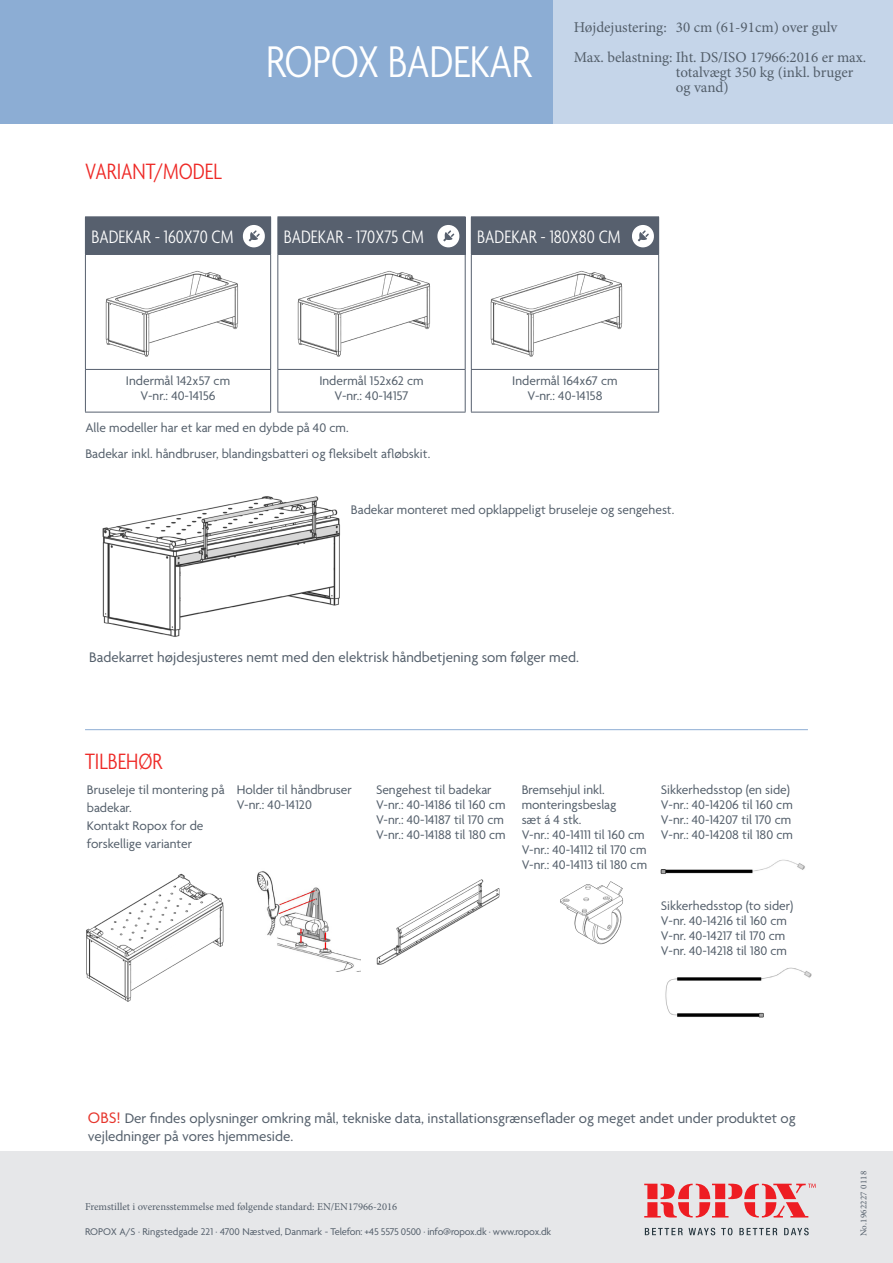
<style>
.page{position:relative;width:893px;height:1263px;background:#fff}
.page>*{position:absolute;margin:0;border:0;box-sizing:border-box;transform-origin:0 0}
.t1{font:300 condensed 48px "Agenda";letter-spacing:-.01em;color:#fff}
.t2{font:300 condensed 24px "Agenda";color:#ee2926}
.t3{font:300 condensed 19.5px "Agenda";color:#fff}
.t4{font:15px/18px "Agenda";color:#535e6a}
.t5{font:15px/15px "Minion Pro";color:#535e6a}
.t6{font:13.5px "Agenda";color:#535e6a}
.t7{font:10.5px "Agenda";letter-spacing:-.02em;color:#535e6a}
.t8{font:10.5px "Minion Pro";color:#535e6a}
.t9{font:9px "Minion Pro";letter-spacing:.025em;color:#535e6a}
.s1{font-size:16.5px;color:#e6352c}
</style>
<div class="page">
<div style="left:0;top:1151px;width:893px;height:112px;background:#e6e7e9"></div>
<svg style="left:645px;top:1228px;width:38px;height:7px"></svg>
<svg style="left:689px;top:1228px;width:26px;height:7px"></svg>
<svg style="left:721px;top:1228px;width:11px;height:7px"></svg>
<svg style="left:739px;top:1228px;width:38px;height:7px"></svg>
<svg style="left:784px;top:1228px;width:25px;height:7px"></svg>
<svg style="left:644px;top:1184px;width:172px;height:33px"></svg>
<div style="left:0;top:0;width:893px;height:123px;background:#8cadd4"></div>
<hr style="left:85px;top:729px;width:723px;height:1px;background:#8dadd4">
<img style="left:86px;top:873px;width:138px;height:129px">
<img style="left:257px;top:871px;width:104px;height:100px">
<img style="left:376px;top:879px;width:124px;height:86px">
<img style="left:560px;top:881px;width:63px;height:64px">
<img style="left:660px;top:859px;width:145px;height:15px">
<img style="left:665px;top:967px;width:147px;height:51px">
<div style="left:553px;top:0;width:340px;height:123px;background:#c5d5e9"></div>
<div style="left:85px;top:217px;width:186px;height:37px;background:#57606e"></div>
<svg style="left:86px;top:368px;width:184px;height:44px"></svg>
<hr style="left:85px;top:216px;width:186px;height:1px;background:#57606e">
<hr style="left:85px;top:254px;width:186px;height:1px;background:#57606e">
<hr style="left:85px;top:255px;width:1px;height:114px;background:#57606e">
<hr style="left:270px;top:255px;width:1px;height:114px;background:#57606e">
<hr style="left:85px;top:369px;width:186px;height:1px;background:#57606e">
<hr style="left:85px;top:370px;width:1px;height:42px;background:#57606e">
<hr style="left:270px;top:370px;width:1px;height:42px;background:#57606e">
<hr style="left:85px;top:412px;width:186px;height:1px;background:#57606e">
<div style="left:278px;top:217px;width:187px;height:37px;background:#57606e"></div>
<svg style="left:278px;top:255px;width:187px;height:157px"></svg>
<hr style="left:277px;top:216px;width:189px;height:1px;background:#57606e">
<hr style="left:277px;top:217px;width:1px;height:37px;background:#57606e">
<hr style="left:465px;top:217px;width:1px;height:37px;background:#57606e">
<hr style="left:277px;top:254px;width:189px;height:1px;background:#57606e">
<hr style="left:277px;top:255px;width:1px;height:114px;background:#57606e">
<hr style="left:465px;top:255px;width:1px;height:114px;background:#57606e">
<hr style="left:277px;top:369px;width:189px;height:1px;background:#57606e">
<hr style="left:277px;top:370px;width:1px;height:42px;background:#57606e">
<hr style="left:465px;top:370px;width:1px;height:42px;background:#57606e">
<hr style="left:277px;top:412px;width:189px;height:1px;background:#57606e">
<div style="left:471px;top:217px;width:188px;height:37px;background:#57606e"></div>
<svg style="left:472px;top:368px;width:186px;height:44px"></svg>
<hr style="left:471px;top:216px;width:188px;height:1px;background:#57606e">
<hr style="left:471px;top:254px;width:188px;height:1px;background:#57606e">
<hr style="left:471px;top:255px;width:1px;height:114px;background:#57606e">
<hr style="left:658px;top:255px;width:1px;height:114px;background:#57606e">
<hr style="left:471px;top:369px;width:188px;height:1px;background:#57606e">
<hr style="left:471px;top:370px;width:1px;height:42px;background:#57606e">
<hr style="left:658px;top:370px;width:1px;height:42px;background:#57606e">
<hr style="left:471px;top:412px;width:188px;height:1px;background:#57606e">
<img style="left:86px;top:271px;width:178px;height:98px">
<img style="left:278px;top:256px;width:178px;height:113px">
<img style="left:471px;top:256px;width:177px;height:113px">
<img style="left:102px;top:496px;width:238px;height:141px">
<svg style="left:243px;top:225px;width:22px;height:22px"></svg>
<svg style="left:437px;top:225px;width:22px;height:22px"></svg>
<svg style="left:632px;top:225px;width:22px;height:22px"></svg>
<p class="t2" style="left:85px;top:158px;width:138px">VARIANT/MODEL</p>
<p class="t3" style="left:91px;top:226px;width:144px">BADEKAR - 160X70 CM</p>
<p class="t1" style="left:266px;top:36px;width:267px">ROPOX BADEKAR</p>
<p class="t5" style="left:574px;top:20px;width:265px">Højdejustering: 30 cm (61-91cm) over gulv</p>
<p class="t5" style="left:676px;top:50px;width:192px;text-indent:-102px">Max. belastning: Iht. DS/ISO 17966:2016 er max. totalvægt 350 kg (inkl. bruger</p>
<p class="t5" style="left:676px;top:80px;width:54px">og vand)</p>
<p class="t3" style="left:284px;top:226px;width:142px">BADEKAR - 170X75 CM</p>
<p class="t3" style="left:477px;top:226px;width:145px">BADEKAR - 180X80 CM</p>
<p class="t6" style="left:126px;top:373px;width:106px">Indermål 142x57 cm</p>
<p class="t6" style="left:141px;top:388px;width:77px">V-nr.: 40-14156</p>
<p class="t6" style="left:319px;top:373px;width:106px">Indermål 152x62 cm</p>
<p class="t6" style="left:334px;top:388px;width:76px">V-nr.: 40-14157</p>
<p class="t6" style="left:512px;top:373px;width:107px">Indermål 164x67 cm</p>
<p class="t6" style="left:527px;top:388px;width:77px">V-nr.: 40-14158</p>
<p class="t6" style="left:85px;top:420px;width:265px">Alle modeller har et kar med en dybde på 40 cm.</p>
<p class="t6" style="left:85px;top:447px;width:346px">Badekar inkl. håndbruser, blandingsbatteri og fleksibelt afløbskit.</p>
<p class="t6" style="left:351px;top:502px;width:325px">Badekar monteret med opklappeligt bruseleje og sengehest.</p>
<p class="t4" style="left:89px;top:649px;width:491px">Badekarret højdesjusteres nemt med den elektrisk håndbetjening som følger med.</p>
<p class="t2" style="left:85px;top:748px;width:79px">TILBEHØR</p>
<p class="t6" style="left:87px;top:783px;width:139px">Bruseleje til montering på</p>
<p class="t6" style="left:87px;top:801px;width:46px">badekar.</p>
<p class="t6" style="left:87px;top:819px;width:118px">Kontakt Ropox for de</p>
<p class="t6" style="left:87px;top:837px;width:107px">forskellige varianter</p>
<p class="t6" style="left:237px;top:783px;width:116px">Holder til håndbruser</p>
<p class="t6" style="left:237px;top:798px;width:77px">V-nr.: 40-14120</p>
<p class="t6" style="left:376px;top:783px;width:117px">Sengehest til badekar</p>
<p class="t6" style="left:376px;top:798px;width:131px">V-nr.: 40-14186 til 160 cm</p>
<p class="t6" style="left:376px;top:813px;width:129px">V-nr.: 40-14187 til 170 cm</p>
<p class="t6" style="left:376px;top:828px;width:131px">V-nr.: 40-14188 til 180 cm</p>
<p class="t6" style="left:522px;top:783px;width:85px">Bremsehjul inkl.</p>
<p class="t6" style="left:522px;top:798px;width:96px">monteringsbeslag</p>
<p class="t6" style="left:522px;top:813px;width:61px">sæt á 4 stk.</p>
<p class="t6" style="left:522px;top:828px;width:125px">V-nr.: 40-14111 til 160 cm</p>
<p class="t6" style="left:522px;top:843px;width:126px">V-nr.: 40-14112 til 170 cm</p>
<p class="t6" style="left:522px;top:858px;width:127px">V-nr.: 40-14113 til 180 cm</p>
<p class="t6" style="left:661px;top:783px;width:131px">Sikkerhedsstop (en side)</p>
<p class="t6" style="left:661px;top:798px;width:133px">V-nr.: 40-14206 til 160 cm</p>
<p class="t6" style="left:661px;top:813px;width:132px">V-nr.: 40-14207 til 170 cm</p>
<p class="t6" style="left:661px;top:828px;width:134px">V-nr.: 40-14208 til 180 cm</p>
<p class="t6" style="left:661px;top:898px;width:134px">Sikkerhedsstop (to sider)</p>
<p class="t6" style="left:661px;top:913px;width:127px">V-nr. 40-14216 til 160 cm</p>
<p class="t6" style="left:661px;top:928px;width:126px">V-nr. 40-14217 til 170 cm</p>
<p class="t6" style="left:661px;top:943px;width:128px">V-nr. 40-14218 til 180 cm</p>
<p class="t4" style="left:88px;top:1110px;width:709px"><span class="s1">OBS!</span> Der findes oplysninger omkring mål, tekniske data, installationsgrænseflader og meget andet under produktet og vejledninger på vores hjemmeside.</p>
<p class="t8" style="left:85px;top:1199px;width:314px">Fremstillet i overensstemmelse med følgende standard: EN/EN17966-2016</p>
<p class="t7" style="left:85px;top:1226px;width:468px">ROPOX A/S · Ringstedgade 221 · 4700 Næstved, Danmark - Telefon: +45 5575 0500 · info@ropox.dk · www.ropox.dk</p>
<p class="t9" style="left:858px;top:1236px;width:67px;rotate:-90deg">No.1962227 0118</p>
</div>
